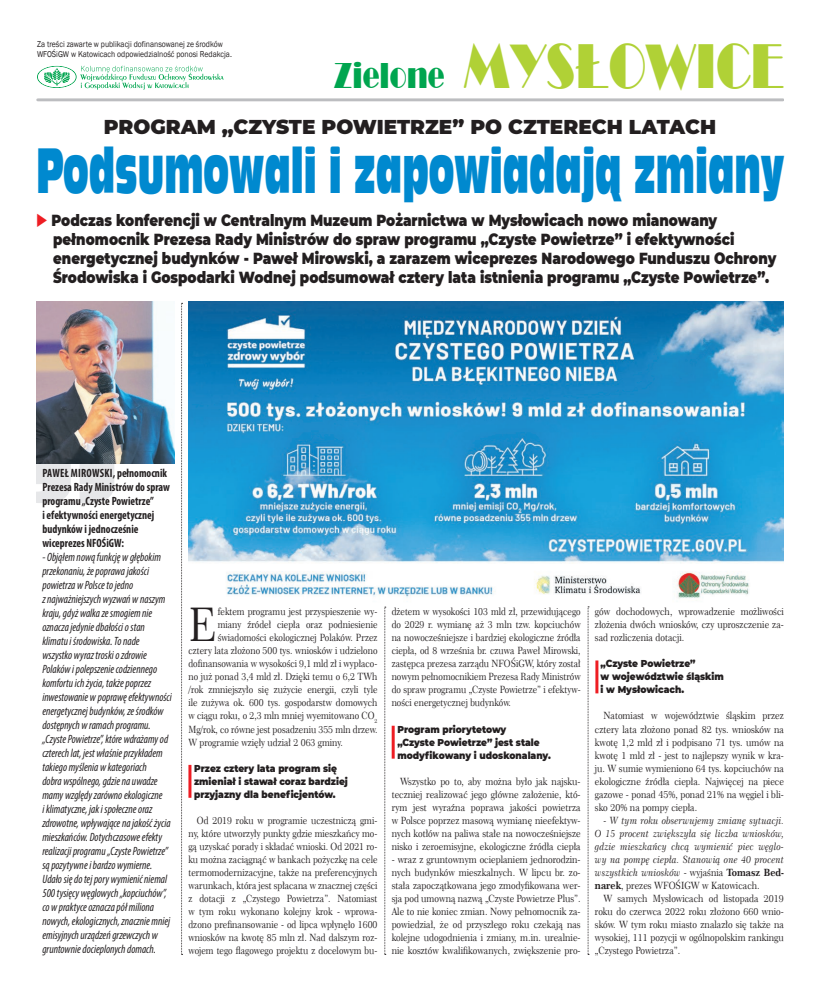
<style>
.page{position:relative;width:820px;height:993px;background:#fff}
.page>*{position:absolute;margin:0;border:0;box-sizing:border-box;transform-origin:0 0}
.t1{font:65.1px "Bravo";color:#b0d136;scale:.75 1}
.tytul_maly{font:59.4px "Incised 901 Ct EU";color:#0089cf;scale:.57 1}
.Tekst{font:46.4px "Century 751 No 2 EU";color:#231f20;scale:.88 1}
.Tekst-2{font:900 20px "Montserrat";color:#231f20}
.Tekst-3{font:900 16px/19px "Montserrat";color:#231f20;scale:.84 1}
.Tekst-4{font:italic condensed 12px/14px "Myriad Pro";color:#231f20;scale:.92 1}
.Tekst-5{font:700 condensed 12px/14px "Myriad Pro";color:#231f20;scale:.92 1}
.Tekst-6{font:10px/13px "Century 751 No 2 EU";color:#231f20;text-align:justify;scale:.88 1}
.Tekst-7{font:10px/13px "Century 751 No 2 EU";color:#231f20;text-align:justify;scale:.9 1}
.Tekst-8{font:italic 10px/13px "Century 751 No 2 EU";color:#231f20;text-align:justify;scale:.9 1}
.t2{font:900 10px/13px "Montserrat";color:#231f20;scale:.9 1}
.t3{font:8.7px/10.7px "Franklin Gothic";color:#231f20;scale:.88 1}
.s1{font-size:37.2px;color:#00a54f}
.s2{color:#ee1d23}
.s3{font-style:normal}
.s4{font-weight:700;font-style:normal}
</style>
<div class="page">
<svg style="left:36px;top:463px;width:78px;height:40px"></svg>
<hr style="left:38px;top:98px;width:744px;height:3px;background:#bcbdc0">
<svg style="left:37px;top:66px;width:186px;height:24px"></svg>
<img style="left:188px;top:302px;width:595px;height:297px">
<svg style="left:384px;top:606px;width:1px;height:348px"></svg>
<svg style="left:587px;top:606px;width:2px;height:348px"></svg>
<svg style="left:181px;top:303px;width:1px;height:651px"></svg>
<hr style="left:188px;top:764px;width:3px;height:33px;background:#ee1d23">
<hr style="left:391px;top:725px;width:3px;height:33px;background:#ee1d23">
<hr style="left:595px;top:660px;width:3px;height:33px;background:#ee1d23">
<img style="left:36px;top:302px;width:138px;height:161px">
<p class="t3" style="left:37px;top:38px;width:223px">Za treści zawarte w publikacji dofinansowanej ze środków<br>WFOŚiGW w Katowicach odpowiedzialność ponosi Redakcja.</p>
<p class="t1" style="left:333px;top:30px;width:601px"><span class="s1">Zielone</span> MYSŁOWICE</p>
<p class="Tekst-2" style="left:104px;top:112px;width:613px">PROGRAM „CZYSTE POWIETRZE” PO CZTERECH LATACH</p>
<p class="tytul_maly" style="left:36px;top:134px;width:1312px">Podsumowali i zapowiadają zmiany</p>
<p class="Tekst-3" style="left:53px;top:210px;width:862px;text-indent:-17px"><span class="s2">◆</span> Podczas konferencji w Centralnym Muzeum Pożarnictwa w Mysłowicach nowo mianowany pełnomocnik Prezesa Rady Ministrów do spraw programu „Czyste Powietrze” i efektywności energetycznej budynków - Paweł Mirowski, a zarazem wiceprezes Narodowego Funduszu Ochrony Środowiska i Gospodarki Wodnej podsumował cztery lata istnienia programu „Czyste Powietrze”.</p>
<p class="Tekst-5" style="left:42px;top:465px;width:140px">PAWEŁ MIROWSKI, pełnomocnik<br>Prezesa Rady Ministrów do spraw programu „Czyste Powietrze”<br>i efektywności energetycznej budynków i jednocześnie wiceprezes NFOŚiGW:</p>
<p class="Tekst-4" style="left:42px;top:550px;width:142px">- Objąłem nową funkcję w głębokim przekonaniu, że poprawa jakości powietrza w Polsce to jedno<br>z najważniejszych wyzwań w naszym kraju, gdyż walka ze smogiem nie oznacza jedynie dbałości o stan klimatu i środowiska. To nade wszystko wyraz troski o zdrowie Polaków i polepszenie codziennego komfortu ich życia, także poprzez inwestowanie w poprawę efektywności energetycznej budynków, ze środków dostępnych w ramach programu. „Czyste Powietrze”, które wdrażamy od czterech lat, jest właśnie przykładem takiego myślenia w kategoriach<br>dobra wspólnego, gdzie na uwadze mamy względy zarówno ekologiczne<br>i klimatyczne, jak i społeczne oraz zdrowotne, wpływające na jakość życia mieszkańców. Dotychczasowe efekty realizacji programu „Czyste Powietrze” są pozytywne i bardzo wymierne.<br>Udało się do tej pory wymienić niemal 500 tysięcy węglowych „kopciuchów”, co w praktyce oznacza pół miliona nowych, ekologicznych, znacznie mniej emisyjnych urządzeń grzewczych w gruntownie docieplonych domach.</p>
<p class="Tekst" style="left:188px;top:596px;width:33px">E</p>
<p class="Tekst-6" style="left:218px;top:605px;width:183px">fektem programu jest przyspieszenie wy-</p>
<p class="Tekst-6" style="left:218px;top:618px;width:183px">miany źródeł ciepła oraz podniesienie</p>
<p class="Tekst-6" style="left:218px;top:631px;width:183px">świadomości ekologicznej Polaków. Przez</p>
<p class="Tekst-6" style="left:188px;top:644px;width:216px">cztery lata złożono 500 tys. wniosków i udzielono</p>
<p class="Tekst-6" style="left:188px;top:657px;width:216px">dofinansowania w wysokości 9,1 mld zł i wypłaco-</p>
<p class="Tekst-6" style="left:188px;top:670px;width:216px">no już ponad 3,4 mld zł. Dzięki temu o 6,2 TWh</p>
<p class="Tekst-6" style="left:188px;top:683px;width:216px">/rok zmniejszyło się zużycie energii, czyli tyle</p>
<p class="Tekst-6" style="left:188px;top:696px;width:216px">ile zużywa ok. 600 tys. gospodarstw domowych</p>
<p class="Tekst-6" style="left:188px;top:709px;width:216px">w ciągu roku, o 2,3 mln mniej wyemitowano CO<sub>2</sub></p>
<p class="Tekst-6" style="left:188px;top:722px;width:216px">Mg/rok, co równe jest posadzeniu 355 mln drzew.</p>
<p class="Tekst-6" style="left:188px;top:735px;width:177px">W programie wzięły udział 2 063 gminy.</p>
<p class="t2" style="left:194px;top:760px;width:172px">Przez cztery lata program się zmieniał i stawał coraz bardziej przyjazny dla beneficjentów.</p>
<p class="Tekst-6" style="left:188px;top:813px;width:216px;text-indent:9px">Od 2019 roku w programie uczestniczą gmi&shy;ny, które utworzyły punkty gdzie mieszkańcy mo&shy;gą uzyskać porady i składać wnioski. Od 2021 ro&shy;ku można zaciągnąć w bankach pożyczkę na cele termomodernizacyjne, także na preferencyjnych warunkach, która jest spłacana w znacznej części z dotacji z „Czystego Powietrza”. Natomiast w tym roku wykonano kolejny krok - wprowa&shy;dzono prefinansowanie - od lipca wpłynęło 1600 wniosków na kwotę 85 mln zł. Nad dalszym roz&shy;wojem tego flagowego projektu z docelowym bu-</p>
<p class="Tekst-6" style="left:391px;top:605px;width:216px">dżetem w wysokości 103 mld zł, przewidującego do 2029 r. wymianę aż 3 mln tzw. kopciuchów na nowocześniejsze i bardziej ekologiczne źródła ciepła, od 8 września br. czuwa Paweł Mirowski, zastępca prezesa zarządu NFOŚiGW, który został nowym pełnomocnikiem Prezesa Rady Ministrów do spraw programu „Czyste Powietrze” i efektyw&shy;ności energetycznej budynków.</p>
<p class="t2" style="left:397px;top:721px;width:172px">Program priorytetowy<br>„Czyste Powietrze” jest stale modyfikowany i udoskonalany.</p>
<p class="Tekst-7" style="left:391px;top:774px;width:211px;text-indent:9px">Wszystko po to, aby można było jak najsku&shy;teczniej realizować jego główne założenie, któ&shy;rym jest wyraźna poprawa jakości powietrza w Polsce poprzez masową wymianę nieefektyw&shy;nych kotłów na paliwa stałe na nowocześniejsze nisko i zeroemisyjne, ekologiczne źródła ciepła</p>
<p class="Tekst-7" style="left:391px;top:852px;width:211px">- wraz z gruntownym ocieplaniem jednorodzin&shy;nych budynków mieszkalnych. W lipcu br. zo&shy;stała zapoczątkowana jego zmodyfikowana wer&shy;sja pod umowną nazwą „Czyste Powietrze Plus”.<br>Ale to nie koniec zmian. Nowy pełnomocnik za&shy;powiedział, że od przyszłego roku czekają nas kolejne udogodnienia i zmiany, m.in. urealnie&shy;nie kosztów kwalifikowanych, zwiększenie pro-</p>
<p class="Tekst-7" style="left:594px;top:605px;width:211px">gów dochodowych, wprowadzenie możliwości złożenia dwóch wniosków, czy uproszczenie za&shy;sad rozliczenia dotacji.</p>
<p class="t2" style="left:600px;top:656px;width:138px">„Czyste Powietrze”<br>w województwie śląskim i w Mysłowicach.</p>
<p class="Tekst-7" style="left:594px;top:709px;width:211px;text-indent:9px">Natomiast w województwie śląskim przez cztery lata złożono ponad 82 tys. wniosków na kwotę 1,2 mld zł i podpisano 71 tys. umów na kwotę 1 mld zł - jest to najlepszy wynik w kra&shy;ju. W sumie wymieniono 64 tys. kopciuchów na ekologiczne źródła ciepła. Najwięcej na piece gazowe - ponad 45%, ponad 21% na węgiel i bli&shy;sko 20% na pompy ciepła.</p>
<p class="Tekst-8" style="left:594px;top:813px;width:211px;text-indent:9px">- W tym roku obserwujemy zmianę sytuacji.<br>O 15 procent zwiększyła się liczba wniosków, gdzie mieszkańcy chcą wymienić piec węglo&shy;wy na pompę ciepła. Stanowią one 40 procent wszystkich wniosków <span class="s3">- wyjaśnia</span> <span class="s4">Tomasz Bed&shy;narek</span><span class="s3">, prezes WFOŚIGW w Katowicach.</span></p>
<p class="Tekst-7" style="left:594px;top:892px;width:211px;text-indent:9px">W samych Mysłowicach od listopada 2019 roku do czerwca 2022 roku złożono 660 wnio&shy;sków. W tym roku miasto znalazło się także na wysokiej, 111 pozycji w ogólnopolskim rankingu „Czystego Powietrza”.</p>
</div>
